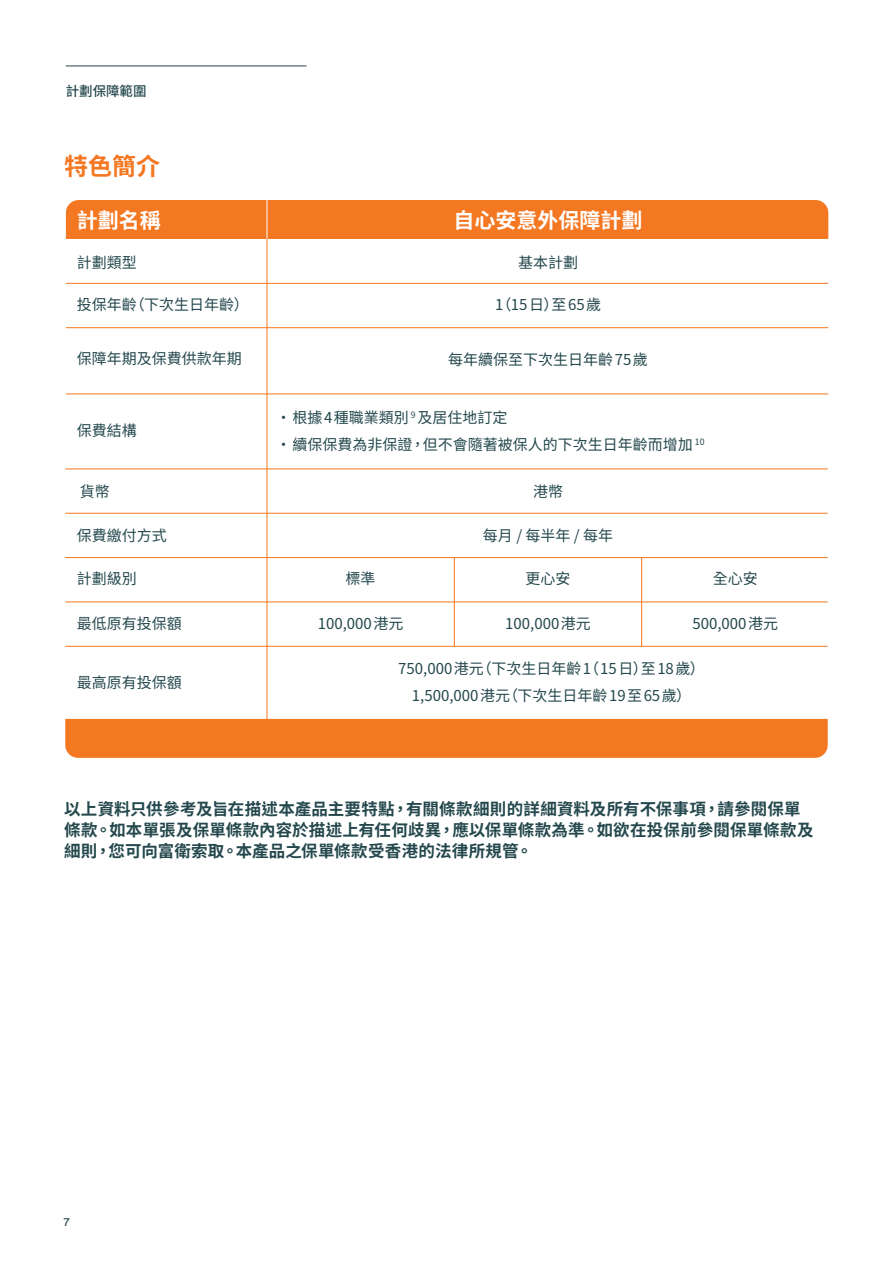
<style>
.page{position:relative;width:893px;height:1263px;background:#fff}
.page>*{position:absolute;margin:0;border:0;box-sizing:border-box;transform-origin:0 0}
.t1{font:700 24px "Noto Sans TC";color:#f47721}
.t2{font:700 21px "Noto Sans TC";color:#fff}
.t3{font:700 16.5px/21px "Noto Sans TC";letter-spacing:.01em;color:#24484d}
.t4{font:15px/27px "Noto Sans TC";color:#24484d}
.t5{font:500 13.5px "Noto Sans TC";letter-spacing:-.005em;color:#24484d}
.t6{font:12px "FWD Circular";color:#24484d}
</style>
<div class="page">
<div style="left:66px;top:200px;width:762px;height:39px;background:#f47721"></div>
<hr style="left:267px;top:230px;width:1px;height:508px;background:#f47721">
<hr style="left:267px;top:200px;width:1px;height:39px;background:#fff">
<hr style="left:66px;top:283px;width:762px;height:1px;background:#f47721">
<hr style="left:66px;top:327px;width:762px;height:1px;background:#f47721">
<hr style="left:66px;top:394px;width:762px;height:1px;background:#f47721">
<hr style="left:65px;top:468px;width:763px;height:1px;background:#f47721">
<hr style="left:65px;top:513px;width:763px;height:1px;background:#f47721">
<hr style="left:65px;top:557px;width:763px;height:1px;background:#f47721">
<hr style="left:65px;top:601px;width:763px;height:1px;background:#f47721">
<hr style="left:65px;top:646px;width:763px;height:1px;background:#f47721">
<hr style="left:66px;top:66px;width:241px;height:1px;background:#24484d">
<div style="left:65px;top:719px;width:763px;height:39px;background:#f47721"></div>
<hr style="left:454px;top:558px;width:1px;height:88px;background:#f47721">
<hr style="left:641px;top:558px;width:1px;height:88px;background:#f47721">
<p class="t5" style="left:66px;top:83px;width:82px">計劃保障範圍</p>
<h1 class="t1" style="left:64px;top:152px;width:98px">特色簡介</h1>
<h2 class="t2" style="left:77px;top:209px;width:85px">計劃名稱</h2>
<h2 class="t2" style="left:454px;top:209px;width:190px">自心安意外保障計劃</h2>
<p class="t4" style="left:77px;top:249px;width:61px">計劃類型</p>
<p class="t4" style="left:77px;top:291px;width:173px">投保年齡（下次生日年齡）</p>
<p class="t4" style="left:518px;top:249px;width:61px">基本計劃</p>
<p class="t4" style="left:495px;top:291px;width:108px">1（15日）至65歲</p>
<p class="t4" style="left:77px;top:346px;width:166px">保障年期及保費供款年期</p>
<p class="t4" style="left:448px;top:346px;width:201px">每年續保至下次生日年齡75歲</p>
<p class="t4" style="left:77px;top:418px;width:61px">保費結構</p>
<p class="t4" style="left:80px;top:478px;width:32px">貨幣</p>
<p class="t4" style="left:77px;top:522px;width:91px">保費繳付方式</p>
<p class="t4" style="left:77px;top:566px;width:61px">計劃級別</p>
<p class="t4" style="left:77px;top:610px;width:106px">最低原有投保額</p>
<p class="t4" style="left:77px;top:669px;width:107px">最高原有投保額</p>
<p class="t4" style="left:276px;top:404px;width:430px">・ 根據4種職業類別 <sup>9</sup> 及居住地訂定<br>・ 續保保費為非保證，但不會隨著被保人的下次生日年齡而增加 <sup>10</sup></p>
<p class="t4" style="left:533px;top:478px;width:31px">港幣</p>
<p class="t4" style="left:483px;top:522px;width:132px">每月 / 每半年 / 每年</p>
<p class="t4" style="left:526px;top:566px;width:46px">更心安</p>
<p class="t4" style="left:346px;top:566px;width:31px">標準</p>
<p class="t4" style="left:713px;top:566px;width:46px">全心安</p>
<p class="t4" style="left:318px;top:610px;width:87px">100,000港元</p>
<p class="t4" style="left:505px;top:610px;width:87px">100,000港元</p>
<p class="t4" style="left:692px;top:610px;width:87px">500,000港元</p>
<p class="t4" style="left:398px;top:655px;width:308px;text-align:center">750,000港元（下次生日年齡1（15日）至18歲）<br>1,500,000港元（下次生日年齡19至65歲）</p>
<p class="t3" style="left:64px;top:799px;width:751px">以上資料只供參考及旨在描述本產品主要特點，有關條款細則的詳細資料及所有不保事項，請參閱保單條款。如本單張及保單條款內容於描述上有任何歧異，應以保單條款為準。如欲在投保前參閱保單條款及細則，您可向富衛索取。本產品之保單條款受香港的法律所規管。</p>
<p class="t6" style="left:64px;top:1214px;width:7px">7</p>
</div>
